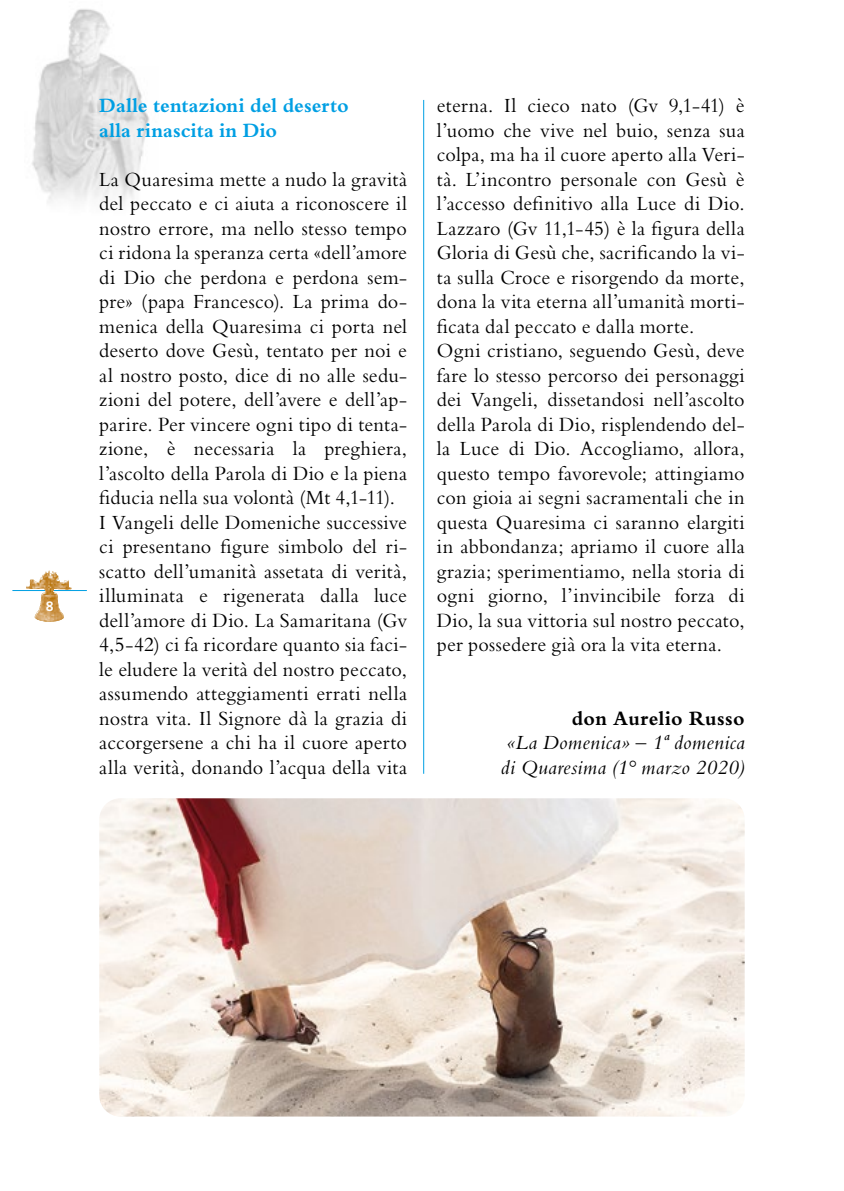
<style>
.page{position:relative;width:844px;height:1191px;background:#fff}
.page>*{position:absolute;margin:0;border:0;box-sizing:border-box;transform-origin:0 0}
.t1{font:21px/24.5px "Bembo Std";letter-spacing:.015em;color:#000;scale:.96 1}
.t2{font:italic 21px/24.5px "Bembo Std";letter-spacing:.02em;color:#000}
.t3{font:700 21px/24.5px "Bembo Std";letter-spacing:.005em;color:#009fe3}
.t4{font:700 21px "Bembo Std";letter-spacing:.02em;color:#000;scale:.96 1}
.t5{font:700 14px "Syntax LT Std";color:#fff}
</style>
<div class="page">
<img style="left:32px;top:9px;width:118px;height:193px">
<hr style="left:423px;top:100px;width:1px;height:673px;background:#009fe3">
<img style="left:99px;top:798px;width:645px;height:318px">
<hr style="left:12px;top:590px;width:75px;height:1px;background:#009fe3">
<img style="left:26px;top:570px;width:45px;height:51px">
<p class="t5" style="left:46px;top:598px;width:9px">8</p>
<p class="t3" style="left:99px;top:93px;width:251px">Dalle tentazioni del deserto alla rinascita in Dio</p>
<p class="t1" style="left:99px;top:166px;width:322px">La Quaresima mette a nudo la gravità del peccato e ci aiuta a riconoscere il nostro errore, ma nello stesso tempo ci ridona la speranza certa «dell’amore di Dio che perdona e perdona sem&shy;pre» (papa Francesco). La prima do&shy;menica della Quaresima ci porta nel deserto dove Gesù, tentato per noi e al nostro posto, dice di no alle sedu&shy;zioni del potere, dell’avere e dell’ap&shy;parire. Per vincere ogni tipo di tenta&shy;zione, è necessaria la preghiera, l’ascolto della Parola di Dio e la piena fiducia nella sua volontà (Mt 4,1-11).<br>I Vangeli delle Domeniche successive ci presentano figure simbolo del ri&shy;scatto dell’umanità assetata di verità, illuminata e rigenerata dalla luce dell’amore di Dio. La Samaritana (Gv 4,5-42) ci fa ricordare quanto sia faci&shy;le eludere la verità del nostro peccato, assumendo atteggiamenti errati nella nostra vita. Il Signore dà la grazia di accorgersene a chi ha il cuore aperto alla verità, donando l’acqua della vita</p>
<p class="t1" style="left:437px;top:93px;width:322px">eterna. Il cieco nato (Gv 9,1-41) è l’uomo che vive nel buio, senza sua colpa, ma ha il cuore aperto alla Veri&shy;tà. L’incontro personale con Gesù è l’accesso definitivo alla Luce di Dio.<br>Lazzaro (Gv 11,1-45) è la figura della Gloria di Gesù che, sacrificando la vi&shy;ta sulla Croce e risorgendo da morte, dona la vita eterna all’umanità morti&shy;ficata dal peccato e dalla morte.<br>Ogni cristiano, seguendo Gesù, deve fare lo stesso percorso dei personaggi dei Vangeli, dissetandosi nell’ascolto della Parola di Dio, risplendendo del&shy;la Luce di Dio. Accogliamo, allora, questo tempo favorevole; attingiamo con gioia ai segni sacramentali che in questa Quaresima ci saranno elargiti in abbondanza; apriamo il cuore alla grazia; sperimentiamo, nella storia di ogni giorno, l’invincibile forza di Dio, la sua vittoria sul nostro peccato, per possedere già ora la vita eterna.</p>
<p class="t4" style="left:571px;top:706px;width:181px">don Aurelio Russo</p>
<p class="t2" style="left:500px;top:730px;width:245px">«La Domenica» – 1ª domenica di Quaresima (1° marzo 2020)</p>
</div>
